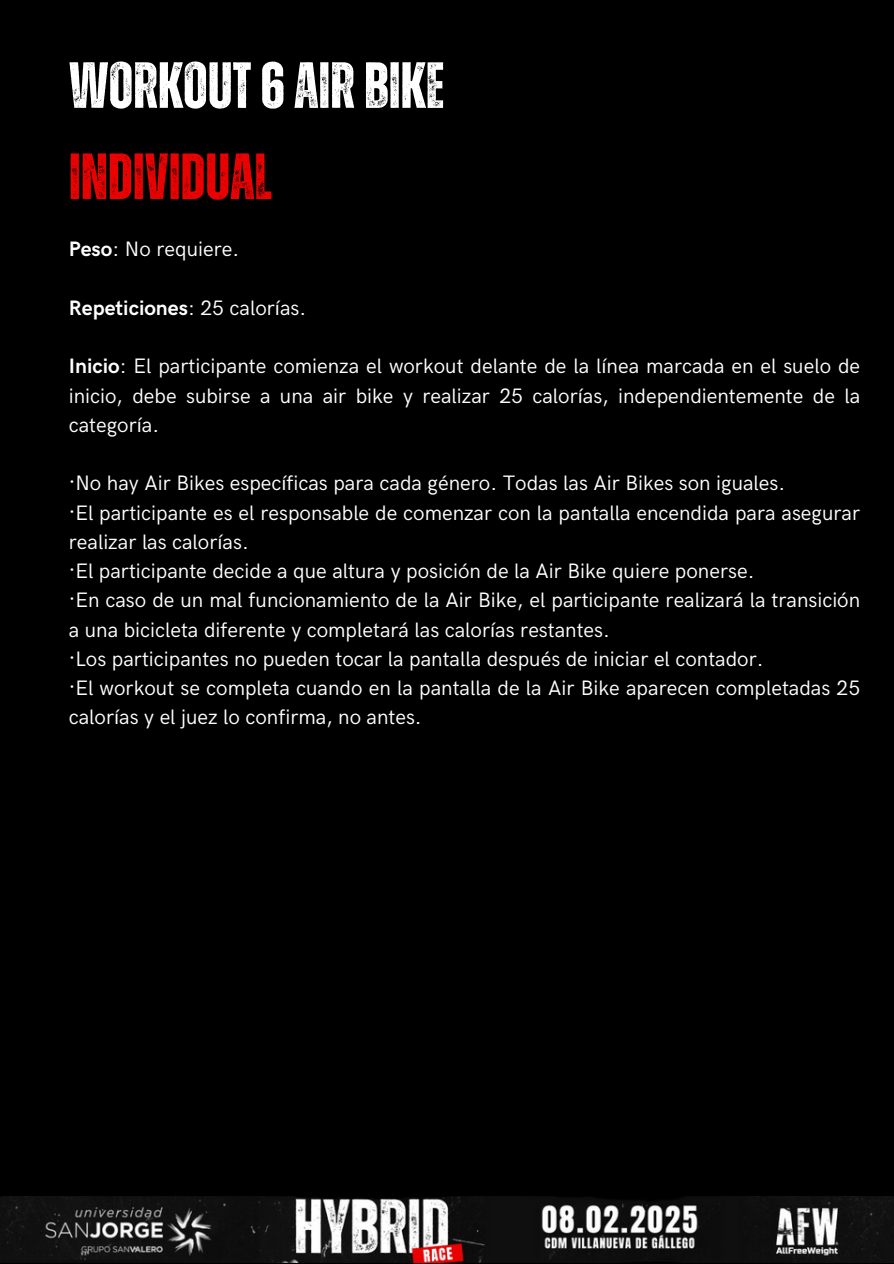
<style>
.page{position:relative;width:894px;height:1264px;background:#fff}
.page>*{position:absolute;margin:0;border:0;box-sizing:border-box;transform-origin:0 0}
.t1{font:700 65.1px/91.2px "Zuume Rough";color:#fff}
.t2{font:21px/29.2px "HK Grotesk";color:#fff}
.t3{font:700 21px "HK Grotesk";color:#fff}
.s1{color:#ea0202}
.s2{font-weight:700}
.s3{font-weight:400}
</style>
<div class="page">
<div style="left:0;top:0;width:893px;height:1263px;background:#000"></div>
<img style="left:0;top:1196px;width:893px;height:66px">
<h1 class="t1" style="left:69px;top:43px;width:377px">WORKOUT6AIRBIKE<br><span class="s1">INDIVIDUAL</span></h1>
<p class="t2" style="left:69px;top:235px;width:172px"><span class="s2">Peso</span>: No requiere.</p>
<p class="t3" style="left:69px;top:296px;width:239px">Repeticiones<span class="s3">: 25 calorías.</span></p>
<p class="t2" style="left:69px;top:352px;width:792px;text-align:justify"><span class="s2">Inicio</span>: El participante comienza el workout delante de la línea marcada en el suelo de inicio, debe subirse a una air bike y realizar 25 calorías, independientemente de la categoría.</p>
<p class="t2" style="left:69px;top:469px;width:717px">·No hay Air Bikes específicas para cada género. Todas las Air Bikes son iguales.</p>
<p class="t2" style="left:69px;top:498px;width:792px">·El participante es el responsable de comenzar con la pantalla encendida para asegurar realizar las calorías.</p>
<p class="t2" style="left:69px;top:557px;width:687px">·El participante decide a que altura y posición de la Air Bike quiere ponerse.</p>
<p class="t2" style="left:69px;top:586px;width:792px">·En caso de un mal funcionamiento de la Air Bike, el participante realizará la transición a una bicicleta diferente y completará las calorías restantes.</p>
<p class="t2" style="left:69px;top:645px;width:696px">·Los participantes no pueden tocar la pantalla después de iniciar el contador.</p>
<p class="t2" style="left:69px;top:674px;width:792px">·El workout se completa cuando en la pantalla de la Air Bike aparecen completadas 25 calorías y el juez lo confirma, no antes.</p>
</div>
